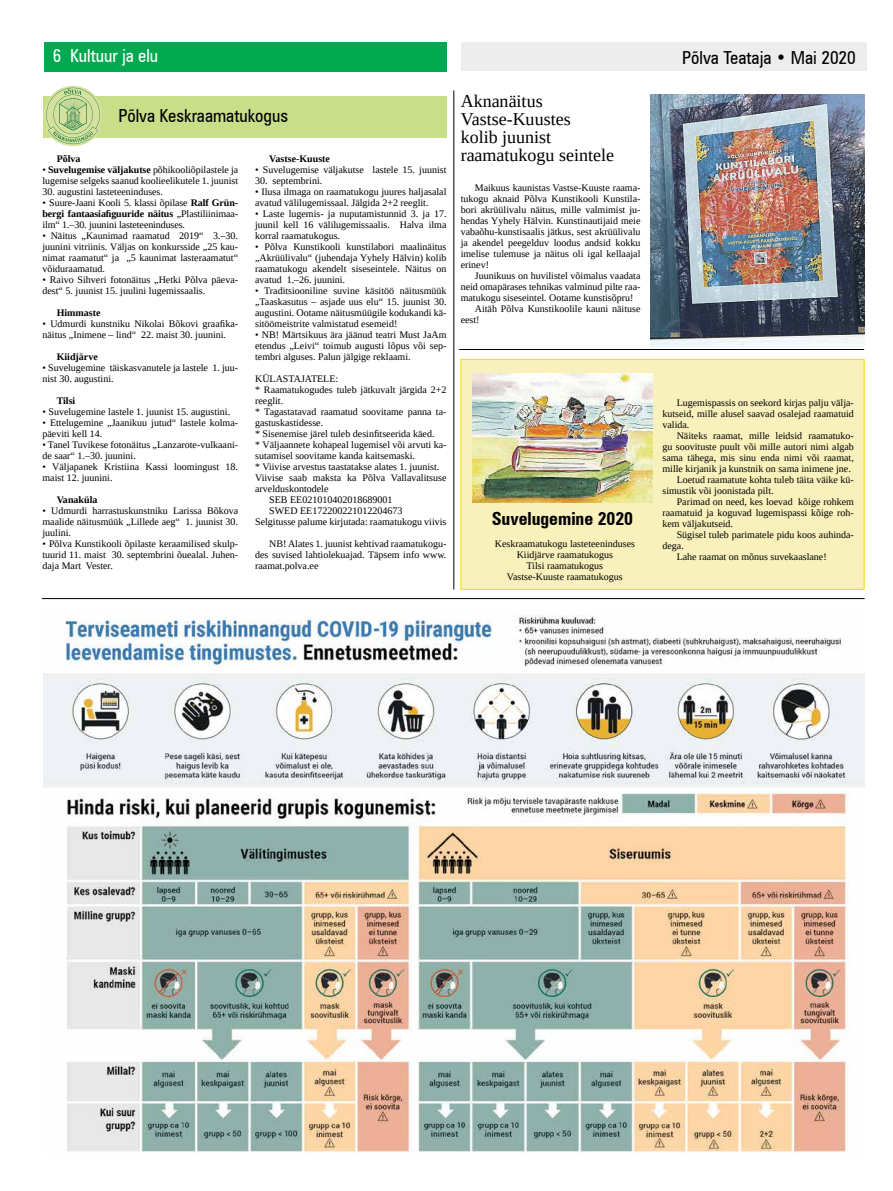
<style>
.page{position:relative;width:893px;height:1191px;background:#fff}
.page>*{position:absolute;margin:0;border:0;box-sizing:border-box;transform-origin:0 0}
.t1{font:18px/18px "Liberation Serif";color:#000}
.t2{font:condensed 18px "Zurich BT";color:#000}
.t3{font:700 condensed 18px "Zurich BT";color:#000}
.t4{font:condensed 18px "Zurich BT";color:#fff}
.t5{font:10px/11px "Liberation Serif";color:#000;text-align:justify}
.t6{font:700 10px "Liberation Serif";color:#000}
.s1{font-weight:700}
</style>
<div class="page">
<div style="left:461px;top:359px;width:403px;height:230px;background:#f9f1bc;border:1px solid #eedc00"></div>
<div style="left:43px;top:96px;width:403px;height:42px;background:#c8df88"></div>
<svg style="left:44px;top:85px;width:58px;height:61px"></svg>
<hr style="left:459px;top:349px;width:405px;height:1px;background:#000">
<div style="left:461px;top:42px;width:405px;height:29px;background:#ededee"></div>
<div style="left:44px;top:42px;width:402px;height:30px;background:#00a94f"></div>
<img style="left:43px;top:615px;width:821px;height:537px">
<hr style="left:42px;top:598px;width:823px;height:1px;background:#000">
<img style="left:472px;top:373px;width:180px;height:129px">
<img style="left:650px;top:95px;width:214px;height:251px">
<hr style="left:454px;top:90px;width:1px;height:499px;background:#000">
<h1 class="t4" style="left:53px;top:45px;width:107px">6 Kultuur ja elu</h1>
<h1 class="t2" style="left:682px;top:47px;width:175px">Põlva Teataja • Mai 2020</h1>
<h1 class="t2" style="left:118px;top:105px;width:171px">Põlva Keskraamatukogus</h1>
<p class="t6" style="left:57px;top:152px;width:25px">Põlva</p>
<p class="t5" style="left:43px;top:164px;width:197px">• <span class="s1">Suvelugemise väljakutse</span> põhikooliõpilastele ja lugemise selgeks saanud koolieelikutele 1. juunist</p>
<p class="t5" style="left:43px;top:186px;width:122px">30. augustini lasteteeninduses.</p>
<p class="t5" style="left:43px;top:197px;width:197px">• Suure-Jaani Kooli 5. klassi õpilase <span class="s1">Ralf Grün&shy;bergi fantaasiafiguuride näitus</span> „Plastiliinimaa&shy;ilm“ 1.–30. juunini lasteteeninduses.</p>
<p class="t5" style="left:43px;top:230px;width:197px">• Näitus „Kaunimad raamatud 2019“ 3.–30. juunini vitriinis. Väljas on konkursside „25 kau&shy;nimat raamatut“ ja „5 kaunimat lasteraamatut“ võiduraamatud.</p>
<p class="t5" style="left:43px;top:274px;width:197px">• Raivo Sihveri fotonäitus „Hetki Põlva päeva&shy;dest“ 5. juunist 15. juulini lugemissaalis.</p>
<p class="t6" style="left:57px;top:306px;width:45px">Himmaste</p>
<p class="t5" style="left:43px;top:318px;width:197px">• Udmurdi kunstniku Nikolai Bõkovi graafika&shy;näitus „Inimene – lind“ 22. maist 30. juunini.</p>
<p class="t6" style="left:57px;top:350px;width:43px">Kiidjärve</p>
<p class="t5" style="left:43px;top:362px;width:197px">• Suvelugemine täiskasvanutele ja lastele 1. juu&shy;nist 30. augustini.</p>
<p class="t6" style="left:57px;top:394px;width:20px">Tilsi</p>
<p class="t5" style="left:43px;top:406px;width:189px">• Suvelugemine lastele 1. juunist 15. augustini.</p>
<p class="t5" style="left:43px;top:417px;width:197px">• Ettelugemine „Jaanikuu jutud“ lastele kolma&shy;päeviti kell 14.</p>
<p class="t5" style="left:43px;top:439px;width:197px">• Tanel Tuvikese fotonäitus „Lanzarote-vulkaani&shy;de saar“ 1.–30. juunini.</p>
<p class="t5" style="left:43px;top:461px;width:197px">• Väljapanek Kristiina Kassi loomingust 18. maist 12. juunini.</p>
<p class="t6" style="left:57px;top:493px;width:42px">Vanaküla</p>
<p class="t5" style="left:43px;top:505px;width:197px">• Udmurdi harrastuskunstniku Larissa Bõkova maalide näitusmüük „Lillede aeg“ 1. juunist 30. juulini.</p>
<p class="t5" style="left:43px;top:538px;width:197px">• Põlva Kunstikooli õpilaste keraamilised skulp&shy;tuurid 11. maist 30. septembrini õuealal. Juhen&shy;daja Mart Vester.</p>
<p class="t6" style="left:269px;top:152px;width:62px">Vastse-Kuuste</p>
<p class="t5" style="left:255px;top:164px;width:193px">• Suvelugemise väljakutse lastele 15. juunist</p>
<p class="t5" style="left:255px;top:175px;width:69px">30. septembrini.</p>
<p class="t5" style="left:255px;top:186px;width:193px">• Ilusa ilmaga on raamatukogu juures haljasalal avatud välilugemissaal. Jälgida 2+2 reeglit.</p>
<p class="t5" style="left:255px;top:208px;width:193px">• Laste lugemis- ja nuputamistunnid 3. ja 17. juunil kell 16 välilugemissaalis. Halva ilma korral raamatukogus.</p>
<p class="t5" style="left:255px;top:241px;width:193px">• Põlva Kunstikooli kunstilabori maalinäitus „Akrüülivalu“ (juhendaja Yyhely Hälvin) kolib raamatukogu akendelt siseseintele. Näitus on avatud 1.–26. juunini.</p>
<p class="t5" style="left:255px;top:285px;width:193px">• Traditsiooniline suvine käsitöö näitusmüük „Taaskasutus – asjade uus elu“ 15. juunist 30. augustini. Ootame näitusmüügile kodukandi kä&shy;sitöömeistrite valmistatud esemeid!</p>
<p class="t5" style="left:255px;top:329px;width:193px">• NB! Märtsikuus ära jäänud teatri Must JaAm etendus „Leivi“ toimub augusti lõpus või sep&shy;tembri alguses. Palun jälgige reklaami.</p>
<p class="t5" style="left:255px;top:373px;width:85px">KÜLASTAJATELE:</p>
<p class="t5" style="left:255px;top:384px;width:193px">* Raamatukogudes tuleb jätkuvalt järgida 2+2</p>
<p class="t5" style="left:255px;top:395px;width:30px">reeglit.</p>
<p class="t5" style="left:255px;top:406px;width:193px">* Tagastatavad raamatud soovitame panna ta-</p>
<p class="t5" style="left:255px;top:417px;width:70px">gastuskastidesse.</p>
<p class="t5" style="left:255px;top:428px;width:181px">* Sisenemise järel tuleb desinfitseerida käed.</p>
<p class="t5" style="left:255px;top:439px;width:193px">* Väljaannete kohapeal lugemisel või arvuti ka-</p>
<p class="t5" style="left:255px;top:450px;width:161px">sutamisel soovitame kanda kaitsemaski.</p>
<p class="t5" style="left:255px;top:461px;width:186px">* Viivise arvestus taastatakse alates 1. juunist.</p>
<p class="t5" style="left:255px;top:472px;width:193px">Viivise saab maksta ka Põlva Vallavalitsuse</p>
<p class="t5" style="left:255px;top:483px;width:75px">arvelduskontodele</p>
<p class="t5" style="left:269px;top:494px;width:125px">SEB EE021010402018689001</p>
<p class="t5" style="left:269px;top:505px;width:135px">SWED EE172200221012204673</p>
<p class="t5" style="left:255px;top:516px;width:193px">Selgitusse palume kirjutada: raamatukogu viivis</p>
<p class="t5" style="left:255px;top:538px;width:193px;text-indent:14px">NB! Alates 1. juunist kehtivad raamatukogu&shy;des suvised lahtiolekuajad. Täpsem info www. raamat.polva.ee</p>
<h1 class="t1" style="left:461px;top:92px;width:155px">Aknanäitus<br>Vastse-Kuustes<br>kolib juunist raamatukogu seintele</h1>
<p class="t5" style="left:461px;top:182px;width:181px;text-indent:14px">Maikuus kaunistas Vastse-Kuuste raama&shy;tukogu aknaid Põlva Kunstikooli Kunstila&shy;bori akrüülivalu näitus, mille valmimist ju&shy;hendas Yyhely Hälvin. Kunstinautijaid meie vabaõhu-kunstisaalis jätkus, sest akrüülivalu ja akendel peegelduv loodus andsid kokku imelise tulemuse ja näitus oli igal kellaajal erinev!</p>
<p class="t5" style="left:475px;top:270px;width:167px">Juunikuus on huvilistel võimalus vaadata</p>
<p class="t5" style="left:461px;top:281px;width:181px">neid omapärases tehnikas valminud pilte raa-</p>
<p class="t5" style="left:461px;top:292px;width:174px">matukogu siseseintel. Ootame kunstisõpru!</p>
<p class="t5" style="left:475px;top:303px;width:167px">Aitäh Põlva Kunstikoolile kauni näituse</p>
<p class="t5" style="left:461px;top:314px;width:20px">eest!</p>
<h1 class="t3" style="left:492px;top:507px;width:143px">Suvelugemine 2020</h1>
<p class="t5" style="left:495px;top:537px;width:142px;text-align:center">Keskraamatukogu lasteteeninduses<br>Kiidjärve raamatukogus<br>Tilsi raamatukogus<br>Vastse-Kuuste raamatukogus</p>
<p class="t5" style="left:662px;top:397px;width:193px;text-indent:14px">Lugemispassis on seekord kirjas palju välja&shy;kutseid, mille alusel saavad osalejad raamatuid valida.</p>
<p class="t5" style="left:677px;top:430px;width:179px">Näiteks raamat, mille leidsid raamatuko-</p>
<p class="t5" style="left:662px;top:441px;width:193px">gu soovituste puult või mille autori nimi algab</p>
<p class="t5" style="left:662px;top:452px;width:193px">sama tähega, mis sinu enda nimi või raamat,</p>
<p class="t5" style="left:662px;top:463px;width:190px">mille kirjanik ja kunstnik on sama inimene jne.</p>
<p class="t5" style="left:677px;top:474px;width:179px">Loetud raamatute kohta tuleb täita väike kü-</p>
<p class="t5" style="left:662px;top:485px;width:113px">simustik või joonistada pilt.</p>
<p class="t5" style="left:677px;top:496px;width:179px">Parimad on need, kes loevad kõige rohkem</p>
<p class="t5" style="left:662px;top:507px;width:193px">raamatuid ja koguvad lugemispassi kõige roh-</p>
<p class="t5" style="left:662px;top:518px;width:72px">kem väljakutseid.</p>
<p class="t5" style="left:677px;top:529px;width:179px">Sügisel tuleb parimatele pidu koos auhinda-</p>
<p class="t5" style="left:662px;top:540px;width:23px">dega.</p>
<p class="t5" style="left:677px;top:551px;width:151px">Lahe raamat on mõnus suvekaaslane!</p>
</div>
